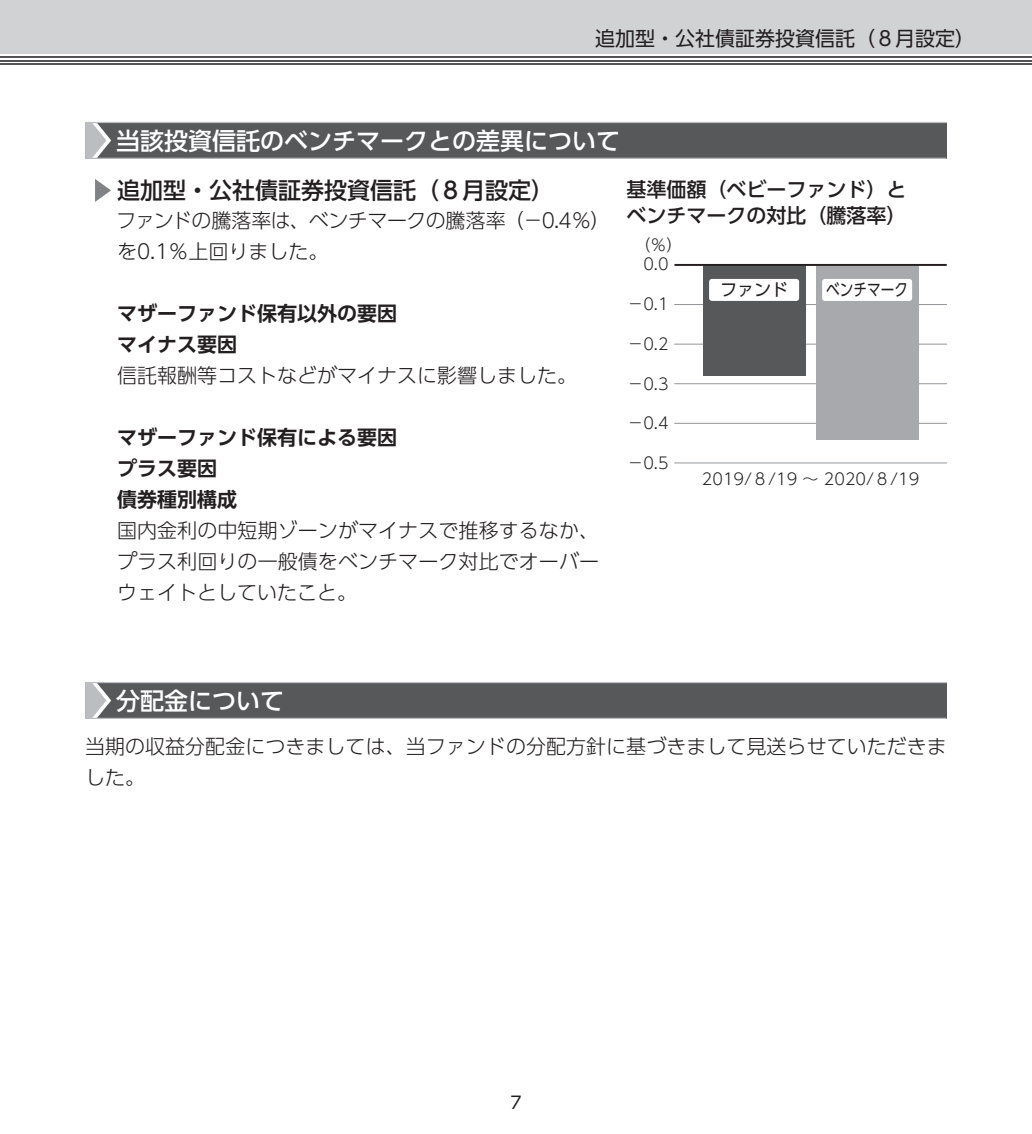
<style>
.page{position:relative;width:1032px;height:1134px;background:#fff}
.page>*{position:absolute;margin:0;border:0;box-sizing:border-box;transform-origin:0 0}
.t1{font:24px "UD Shin Go Pro Medium 90 msp RKSJ H";color:#fff}
.t2{font:23px "UD Shin Go Pro Medium 90 msp RKSJ H";color:#231f20}
.t3{font:20px/31px "UD Shin Go Pro Light 90 msp RKSJ H";color:#231f20}
.t4{font:20px/31px "UD Shin Go Pro De Bold 90 msp RKSJ H";color:#231f20}
.t5{font:20px/26px "UD Shin Go Pro Medium 90 msp RKSJ H";color:#231f20}
.t6{font:20px "UD Shin Go Pro Regular 90 msp RKSJ H";color:#231f20}
.t7{font:17px "UD Shin Go Pro Regular 90 msp RKSJ H";color:#231f20;scale:.8 1}
.t8{font:17px "UD Shin Go Pro Regular 90 msp RKSJ H";color:#231f20}
.t9{font:16px "UD Shin Go Pro Light 90 msp RKSJ H";color:#231f20}
</style>
<div class="page">
<div style="left:0;top:0;width:1032px;height:54px;background:#d1d2d4"></div>
<hr style="left:0;top:63px;width:1032px;height:2px;background:#535355">
<hr style="left:0;top:60px;width:1032px;height:1px;background:#535355">
<hr style="left:0;top:56px;width:1032px;height:2px;background:#535355">
<div style="left:85px;top:122px;width:862px;height:36px;background:#57585a"></div>
<hr style="left:85px;top:158px;width:861px;height:1px;background:#bcbdc0">
<hr style="left:85px;top:122px;width:862px;height:1px;background:#bcbdc0">
<svg style="left:85px;top:123px;width:26px;height:35px"></svg>
<hr style="left:674px;top:383px;width:272px;height:1px;background:#939598">
<hr style="left:674px;top:304px;width:272px;height:1px;background:#939598">
<hr style="left:674px;top:423px;width:272px;height:1px;background:#939598">
<hr style="left:674px;top:344px;width:272px;height:1px;background:#939598">
<hr style="left:674px;top:463px;width:272px;height:1px;background:#939598">
<div style="left:703px;top:265px;width:102px;height:111px;background:#57585a"></div>
<div style="left:816px;top:265px;width:102px;height:174px;background:#a8a9ad"></div>
<hr style="left:674px;top:264px;width:272px;height:2px;background:#231f20">
<div style="left:709px;top:279px;width:90px;height:22px;background:#fff;border-radius:3px"></div>
<div style="left:822px;top:279px;width:90px;height:22px;background:#fff;border-radius:3px"></div>
<svg style="left:95px;top:179px;width:16px;height:23px"></svg>
<div style="left:85px;top:682px;width:862px;height:36px;background:#57585a"></div>
<hr style="left:85px;top:718px;width:861px;height:1px;background:#bcbdc0">
<hr style="left:85px;top:682px;width:862px;height:1px;background:#bcbdc0">
<svg style="left:85px;top:683px;width:26px;height:35px"></svg>
<p class="t6" style="left:595px;top:31px;width:381px">追加型・公社債証券投資信託（８月設定）</p>
<p class="t1" style="left:116px;top:131px;width:506px">当該投資信託のベンチマークとの差異について</p>
<p class="t2" style="left:117px;top:182px;width:439px">追加型・公社債証券投資信託（８月設定）</p>
<p class="t3" style="left:116px;top:207px;width:496px">ファンドの騰落率は、ベンチマークの騰落率（－0.4％）を0.1％上回りました。</p>
<p class="t4" style="left:117px;top:300px;width:281px">マザーファンド保有以外の要因マイナス要因</p>
<p class="t3" style="left:117px;top:362px;width:461px">信託報酬等コストなどがマイナスに影響しました。</p>
<p class="t4" style="left:117px;top:424px;width:281px">マザーファンド保有による要因プラス要因<br>債券種別構成</p>
<p class="t3" style="left:117px;top:517px;width:483px;text-align:justify">国内金利の中短期ゾーンがマイナスで推移するなか、プラス利回りの一般債をベンチマーク対比でオーバーウェイトとしていたこと。</p>
<p class="t5" style="left:626px;top:179px;width:281px">基準価額（ベビーファンド）とベンチマークの対比（騰落率）</p>
<p class="t9" style="left:634px;top:239px;width:49px">（％）</p>
<p class="t9" style="left:643px;top:258px;width:27px">0.0</p>
<p class="t9" style="left:627px;top:298px;width:43px">－0.1</p>
<p class="t9" style="left:627px;top:338px;width:43px">－0.2</p>
<p class="t9" style="left:627px;top:377px;width:43px">－0.3</p>
<p class="t9" style="left:627px;top:417px;width:43px">－0.4</p>
<p class="t9" style="left:627px;top:457px;width:43px">－0.5</p>
<p class="t8" style="left:720px;top:284px;width:70px">ファンド</p>
<p class="t7" style="left:826px;top:284px;width:104px">ベンチマーク</p>
<p class="t9" style="left:702px;top:473px;width:219px">2019/８/19 ～ 2020/８/19</p>
<p class="t1" style="left:116px;top:691px;width:170px">分配金について</p>
<p class="t3" style="left:85px;top:733px;width:863px">当期の収益分配金につきましては、当ファンドの分配方針に基づきまして見送らせていただきました。</p>
<p class="t8" style="left:510px;top:1096px;width:13px">7</p>
</div>
